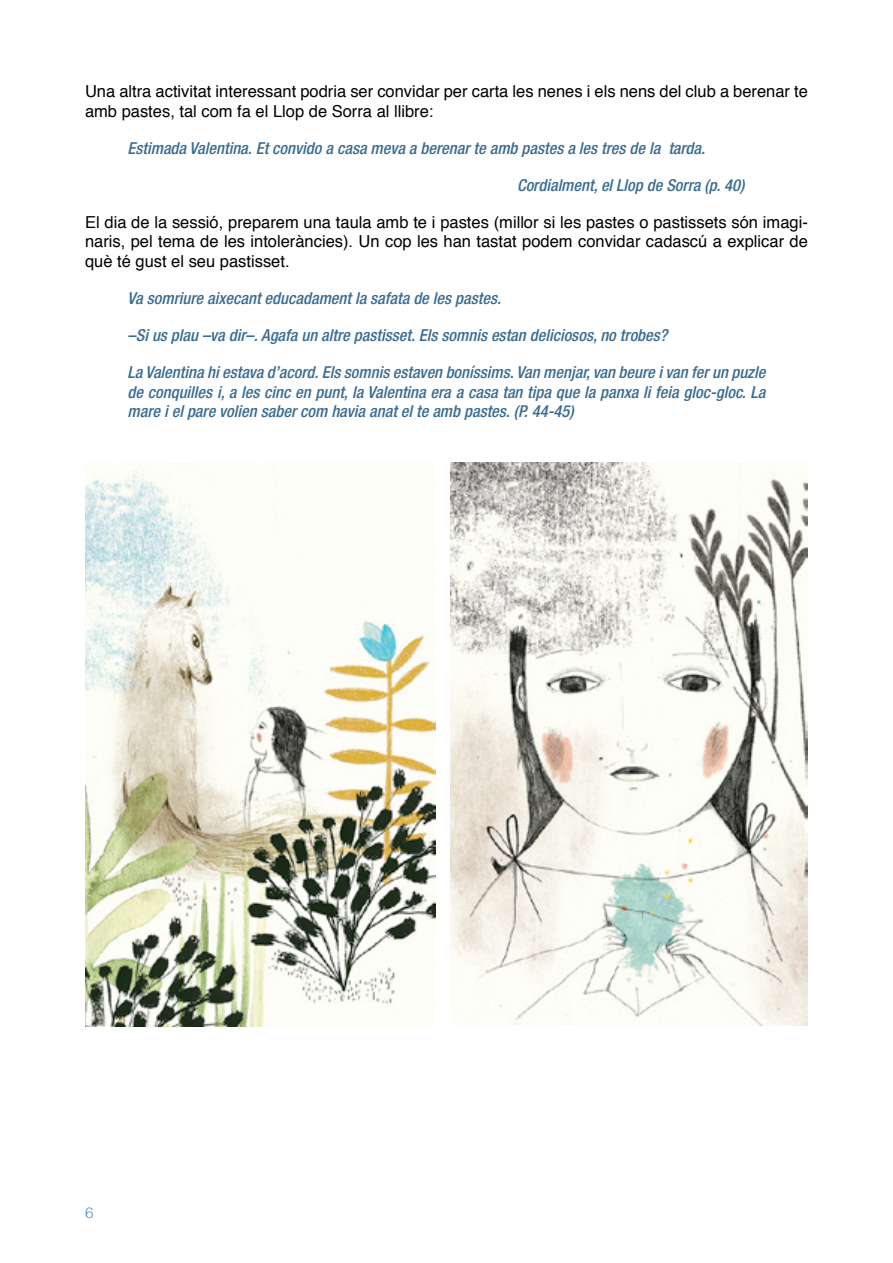
<style>
.page{position:relative;width:893px;height:1263px;background:#fff}
.page>*{position:absolute;margin:0;border:0;box-sizing:border-box;transform-origin:0 0}
.t1{font:italic 500 condensed 16.5px/19.8px "Helvetica Neue";color:#3a6c93;text-align:justify}
.t2{font:16.5px/19.8px "Helvetica";color:#000}
.t3{font:300 15px "Helvetica";color:#4f8ec0}
</style>
<div class="page">
<img style="left:85px;top:469px;width:351px;height:557px">
<img style="left:451px;top:463px;width:357px;height:562px">
<p class="t2" style="left:85px;top:82px;width:724px">Una altra activitat interessant podria ser convidar per carta les nenes i els nens del club a berenar te amb pastes, tal com fa el Llop de Sorra al llibre:</p>
<p class="t1" style="left:128px;top:138px;width:579px">Estimada Valentina. Et convido a casa meva a berenar te amb pastes a les tres de la tarda.</p>
<p class="t1" style="left:517px;top:175px;width:229px">Cordialment, el Llop de Sorra (p. 40)</p>
<p class="t2" style="left:85px;top:212px;width:724px;text-align:justify">El dia de la sessió, preparem una taula amb te i pastes (millor si les pastes o pastissets són imagi&shy;naris, pel tema de les intoleràncies). Un cop les han tastat podem convidar cadascú a explicar de què té gust el seu pastisset.</p>
<p class="t1" style="left:128px;top:288px;width:375px">Va somriure aixecant educadament la safata de les pastes.</p>
<p class="t1" style="left:128px;top:325px;width:541px">–Si us plau –va dir–. Agafa un altre pastisset. Els somnis estan deliciosos, no trobes?</p>
<p class="t1" style="left:128px;top:362px;width:639px">La Valentina hi estava d’acord. Els somnis estaven boníssims. Van menjar, van beure i van fer un puzle de conquilles i, a les cinc en punt, la Valentina era a casa tan tipa que la panxa li feia gloc-gloc. La mare i el pare volien saber com havia anat el te amb pastes. (P. 44-45)</p>
<p class="t3" style="left:85px;top:1200px;width:10px">6</p>
</div>
